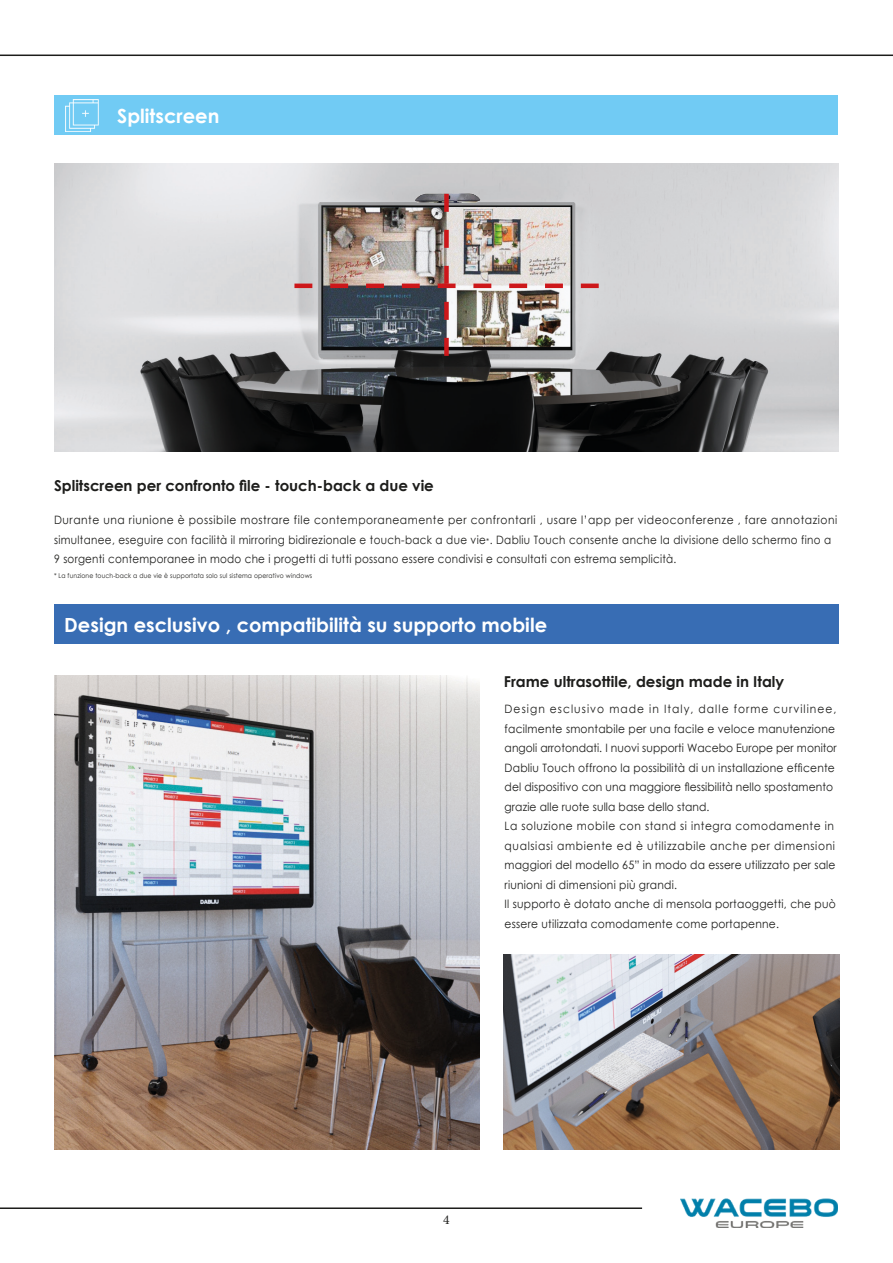
<style>
.page{position:relative;width:893px;height:1263px;background:#fff}
.page>*{position:absolute;margin:0;border:0;box-sizing:border-box;transform-origin:0 0}
.t1{font:700 19.5px "Century Gothic";color:#fff}
.t2{font:700 15px "Century Gothic";color:#1d1d1b}
.t3{font:13.5px "Minion Pro";color:#1d1d1b}
.t4{font:11.55px/19.5px "Century Gothic";letter-spacing:.025em;color:#1d1d1b;scale:.93 1}
.t5{font:11.55px/19.5px "Century Gothic";letter-spacing:.025em;color:#1d1d1b;scale:.9 1}
.t6{font:11.55px "Century Gothic";letter-spacing:.05em;color:#1d1d1b;scale:.93 1}
.t7{font:11.55px "Century Gothic";letter-spacing:.005em;color:#1d1d1b;scale:.93 1}
.t8{font:11.55px "Century Gothic";letter-spacing:.06em;color:#1d1d1b;scale:.93 1}
.t9{font:11.55px "Century Gothic";letter-spacing:.1em;color:#1d1d1b;scale:.93 1}
.t10{font:6.6px "Century Gothic";letter-spacing:.025em;color:#1d1d1b;scale:.92 1}
.s1{font-size:7.8px}
</style>
<div class="page">
<hr style="left:0;top:55px;width:893px;height:1px;background:#1d1d1b">
<hr style="left:0;top:1207px;width:642px;height:2px;background:#1d1d1b">
<img style="left:680px;top:1198px;width:157px;height:29px">
<img style="left:54px;top:164px;width:785px;height:288px">
<div style="left:54px;top:95px;width:783px;height:40px;background:#71cbf4"></div>
<img style="left:65px;top:99px;width:34px;height:32px">
<img style="left:294px;top:194px;width:305px;height:162px">
<div style="left:54px;top:604px;width:785px;height:40px;background:#386db4"></div>
<img style="left:54px;top:676px;width:425px;height:474px">
<img style="left:504px;top:954px;width:335px;height:196px">
<p class="t1" style="left:117px;top:101px;width:104px">Splitscreen</p>
<p class="t2" style="left:54px;top:474px;width:381px">Splitscreen per confronto file - touch-back a due vie</p>
<p class="t6" style="left:54px;top:512px;width:844px">Durante una riunione è possibile mostrare file contemporaneamente per confrontarli , usare l’app per videoconferenze , fare annotazioni</p>
<p class="t5" style="left:54px;top:530px;width:865px">simultanee, eseguire con facilità il mirroring bidirezionale e touch-back a due vie<span class="s1">*</span>. Dabliu Touch consente anche la divisione dello schermo fino a<br>9 sorgenti contemporanee in modo che i progetti di tutti possano essere condivisi e consultati con estrema semplicità.</p>
<p class="t10" style="left:54px;top:571px;width:282px">* La funzione touch-back a due vie è supportata solo sul sistema operativo windows</p>
<p class="t1" style="left:64px;top:610px;width:484px">Design esclusivo , compatibilità su supporto mobile</p>
<p class="t2" style="left:504px;top:670px;width:282px">Frame ultrasottile, design made in Italy</p>
<p class="t9" style="left:505px;top:701px;width:358px">Design esclusivo made in Italy, dalle forme curvilinee,</p>
<p class="t4" style="left:505px;top:718px;width:357px">facilmente smontabile per una facile e veloce manutenzione</p>
<p class="t7" style="left:505px;top:740px;width:359px">angoli arrotondati. I nuovi supporti Wacebo Europe per monitor</p>
<p class="t4" style="left:505px;top:757px;width:357px">Dabliu Touch offrono la possibilità di un installazione efficente</p>
<p class="t4" style="left:505px;top:777px;width:355px">del dispositivo con una maggiore flessibilità nello spostamento</p>
<p class="t4" style="left:505px;top:796px;width:222px">grazie alle ruote sulla base dello stand.</p>
<p class="t6" style="left:505px;top:818px;width:356px">La soluzione mobile con stand si integra comodamente in</p>
<p class="t8" style="left:505px;top:837px;width:357px">qualsiasi ambiente ed è utilizzabile anche per dimensioni</p>
<p class="t4" style="left:505px;top:855px;width:357px">maggiori del modello 65” in modo da essere utilizzato per sale</p>
<p class="t4" style="left:505px;top:874px;width:187px">riunioni di dimensioni più grandi.</p>
<p class="t4" style="left:505px;top:894px;width:358px">Il supporto è dotato anche di mensola portaoggetti, che può essere utilizzata comodamente come portapenne.</p>
<p class="t3" style="left:443px;top:1210px;width:8px">4</p>
</div>
